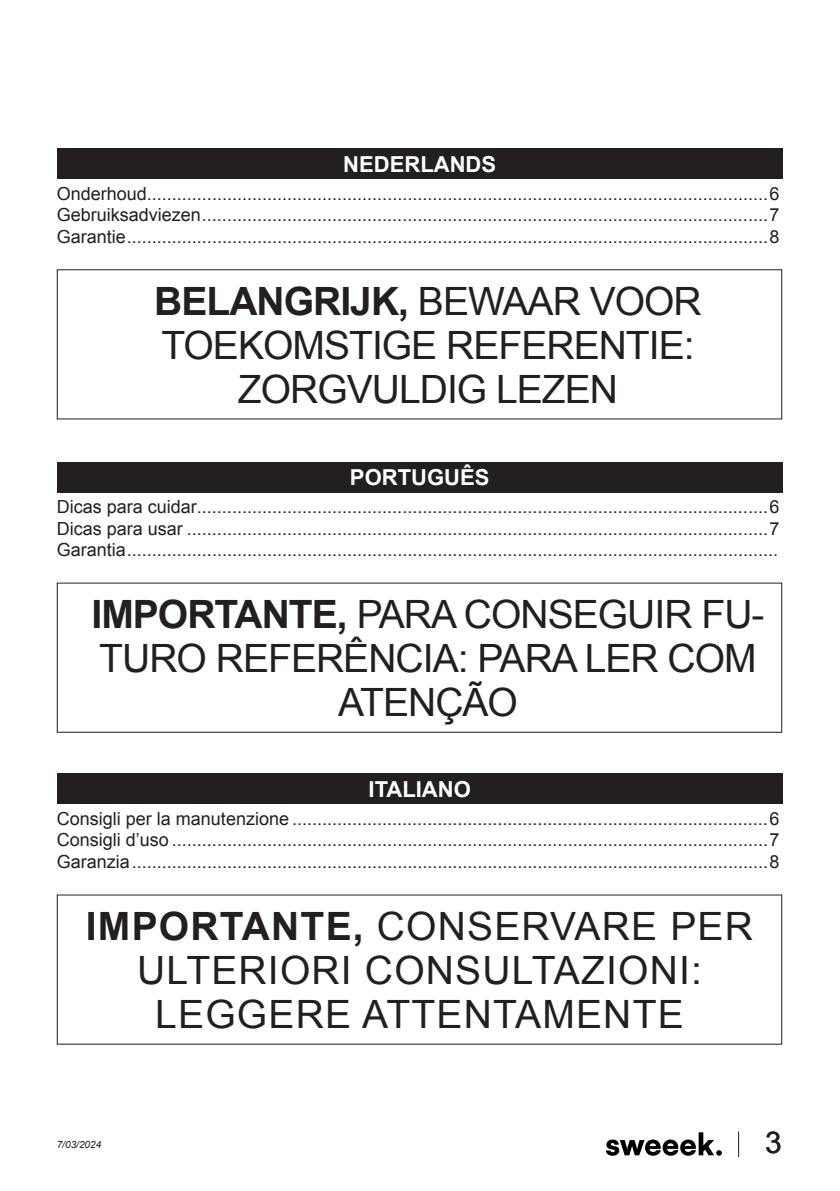
<style>
.page{position:relative;width:840px;height:1191px;background:#fff}
.page>*{position:absolute;margin:0;border:0;box-sizing:border-box;transform-origin:0 0}
.t1{font:39px/44px "Arial";letter-spacing:-.025em;color:#231f20;text-align:center}
.t2{font:39px/44px "Arial";letter-spacing:.03em;color:#231f20;text-align:center}
.t3{font:700 39px "Arial";letter-spacing:-.025em;color:#231f20}
.t4{font:30px "Arial";color:#231f20}
.t5{font:700 22px "Arial";color:#fff}
.TITRE-TDM-9PT{font:18px "Arial";color:#231f20}
.t6{font:italic 10px "Arial";color:#231f20}
.s1{font-weight:400}
.s2{font-weight:700}
</style>
<div class="page">
<svg style="left:606px;top:1132px;width:115px;height:23px"></svg>
<div style="left:57px;top:148px;width:725px;height:31px;background:#231f20"></div>
<div style="left:57px;top:269px;width:724px;height:150px;border:1px solid #231f20"></div>
<div style="left:57px;top:462px;width:725px;height:30px;background:#231f20"></div>
<div style="left:57px;top:773px;width:725px;height:31px;background:#231f20"></div>
<p class="t5" style="left:343px;top:149px;width:154px">NEDERLANDS</p>
<p class="TITRE-TDM-9PT" style="left:57px;top:181px;width:723px">Onderhoud............................................................................................................................6</p>
<p class="TITRE-TDM-9PT" style="left:57px;top:203px;width:723px">Gebruiksadviezen.................................................................................................................7</p>
<p class="TITRE-TDM-9PT" style="left:57px;top:225px;width:723px">Garantie................................................................................................................................8</p>
<p class="t3" style="left:154px;top:275px;width:549px">BELANGRIJK, <span class="s1">BEWAAR VOOR</span></p>
<p class="t1" style="left:161px;top:323px;width:534px">TOEKOMSTIGE REFERENTIE:</p>
<p class="t1" style="left:238px;top:367px;width:381px">ZORGVULDIG LEZEN</p>
<p class="t5" style="left:350px;top:463px;width:141px">PORTUGUÊS</p>
<p class="TITRE-TDM-9PT" style="left:57px;top:495px;width:723px">Dicas para cuidar..................................................................................................................6</p>
<p class="TITRE-TDM-9PT" style="left:57px;top:516px;width:723px">Dicas para usar ....................................................................................................................7</p>
<p class="TITRE-TDM-9PT" style="left:57px;top:538px;width:722px">Garantia..................................................................................................................................</p>
<p class="t1" style="left:91px;top:592px;width:674px"><span class="s2">IMPORTANTE,</span> PARA CONSEGUIR FU-<br>TURO REFERÊNCIA: PARA LER COM<br>ATENÇÃO</p>
<p class="t5" style="left:368px;top:774px;width:104px">ITALIANO</p>
<p class="TITRE-TDM-9PT" style="left:57px;top:806px;width:723px">Consigli per la manutenzione ...............................................................................................6</p>
<p class="TITRE-TDM-9PT" style="left:57px;top:828px;width:723px">Consigli d’uso .......................................................................................................................7</p>
<p class="TITRE-TDM-9PT" style="left:57px;top:850px;width:723px">Garanzia...............................................................................................................................8</p>
<p class="t2" style="left:86px;top:904px;width:668px"><span class="s2">IMPORTANTE,</span> CONSERVARE PER<br>ULTERIORI CONSULTAZIONI:</p>
<p class="t2" style="left:155px;top:992px;width:529px">LEGGERE ATTENTAMENTE</p>
<p class="t6" style="left:57px;top:1137px;width:46px">7/03/2024</p>
<h2 class="t4" style="left:764px;top:1123px;width:18px">3</h2>
</div>
